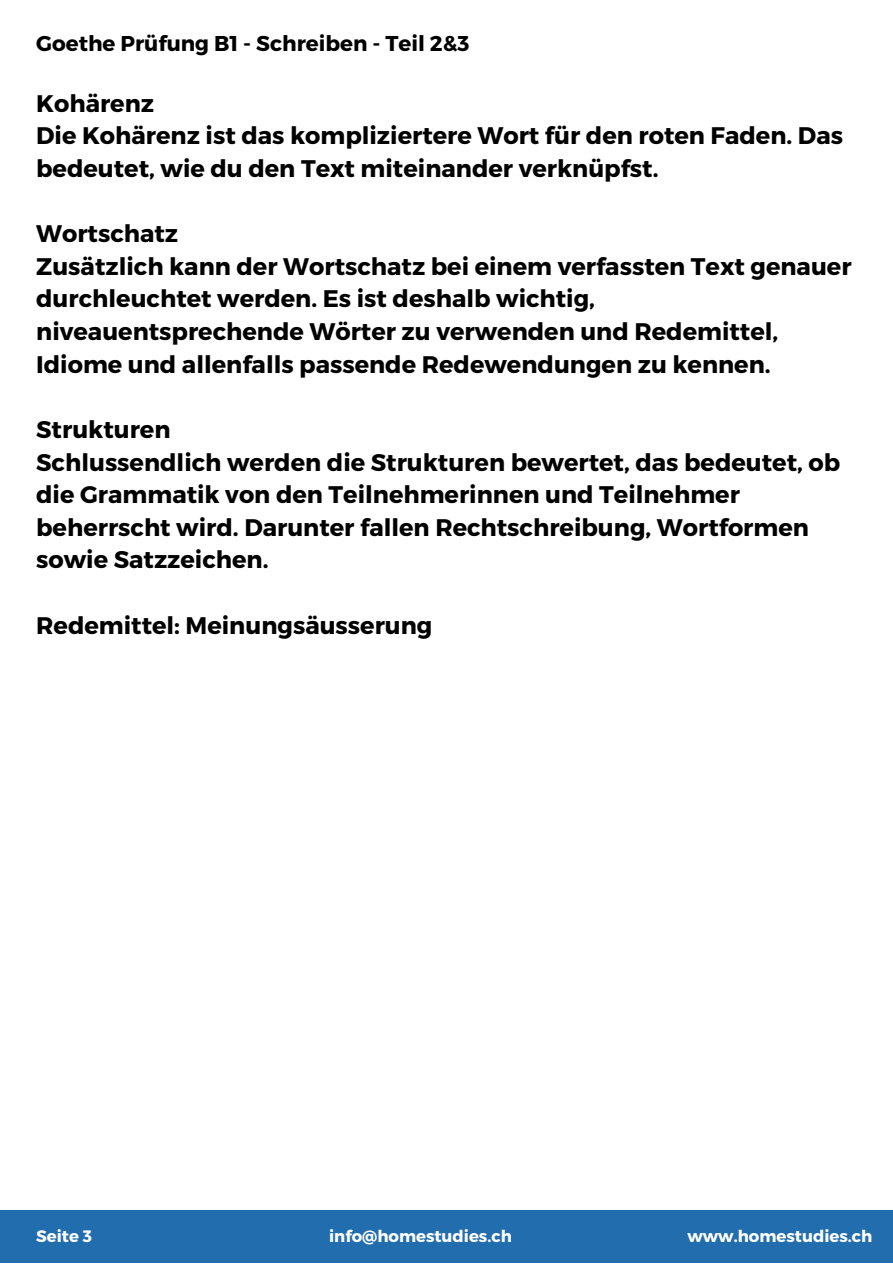
<style>
.page{position:relative;width:893px;height:1264px;background:#fff}
.page>*{position:absolute;margin:0;border:0;box-sizing:border-box;transform-origin:0 0}
.t1{font:700 24px/32.5px "Montserrat";color:#000}
.t2{font:700 21.45px "Montserrat";color:#000}
.t3{font:700 16.5px "Montserrat";color:#fff}
</style>
<div class="page">
<div style="left:0;top:1210px;width:892px;height:52px;background:#216dae"></div>
<p class="t2" style="left:36px;top:29px;width:434px">Goethe Prüfung B1 - Schreiben - Teil 2&amp;3</p>
<p class="t1" style="left:36px;top:86px;width:119px">Kohärenz</p>
<p class="t1" style="left:36px;top:118px;width:808px">Die Kohärenz ist das kompliziertere Wort für den roten Faden. Das bedeutet, wie du den Text miteinander verknüpfst.</p>
<p class="t1" style="left:36px;top:216px;width:143px">Wortschatz</p>
<p class="t1" style="left:36px;top:249px;width:816px">Zusätzlich kann der Wortschatz bei einem verfassten Text genauer durchleuchtet werden. Es ist deshalb wichtig, niveauentsprechende Wörter zu verwenden und Redemittel, Idiome und allenfalls passende Redewendungen zu kennen.</p>
<p class="t1" style="left:36px;top:412px;width:136px">Strukturen</p>
<p class="t1" style="left:36px;top:444px;width:805px">Schlussendlich werden die Strukturen bewertet, das bedeutet, ob die Grammatik von den Teilnehmerinnen und Teilnehmer beherrscht wird. Darunter fallen Rechtschreibung, Wortformen sowie Satzzeichen.</p>
<p class="t1" style="left:36px;top:607px;width:398px">Redemittel: Meinungsäusserung</p>
<p class="t3" style="left:36px;top:1225px;width:57px">Seite 3</p>
<p class="t3" style="left:329px;top:1225px;width:184px">info@homestudies.ch</p>
<p class="t3" style="left:687px;top:1225px;width:186px">www.homestudies.ch</p>
</div>
